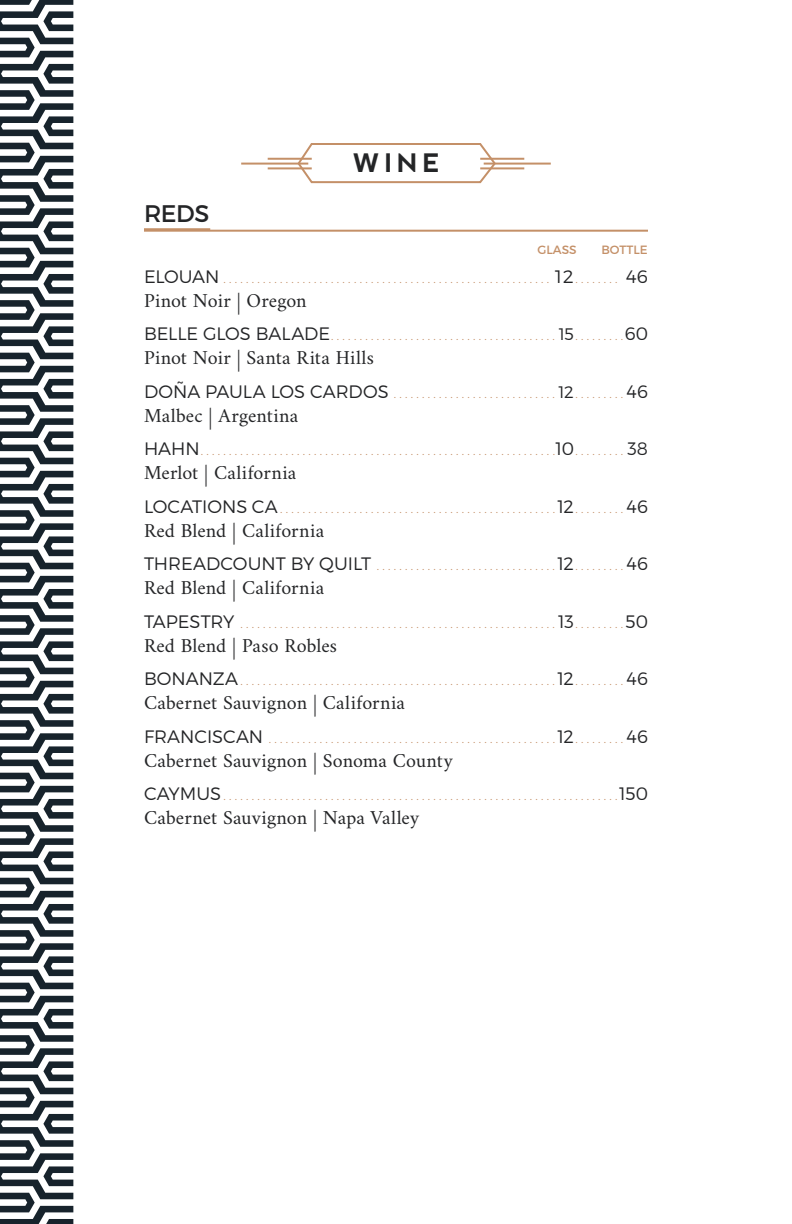
<style>
.page{position:relative;width:792px;height:1224px;background:#fff}
.page>*{position:absolute;margin:0;border:0;box-sizing:border-box;transform-origin:0 0}
.t1{font:700 25.4px "nevis";color:#242527}
.t2{font:24px "Montserrat";color:#242527}
.t3{font:20px "Amiri";letter-spacing:.01em;color:#242527}
.t4{font:300 12px "Montserrat";color:#c49068}
.t5{font:12px "Montserrat";color:#c49068}
.s1{font-size:18px;color:#242527}
.s2{font-size:16.6px;color:#242527}
</style>
<div class="page">
<hr style="left:144px;top:230px;width:504px;height:2px;background:#c49068">
<hr style="left:144px;top:228px;width:66px;height:2px;background:#c49068">
<svg style="left:296px;top:143px;width:201px;height:41px"></svg>
<hr style="left:241px;top:163px;width:67px;height:2px;background:#c49068">
<hr style="left:268px;top:158px;width:44px;height:2px;background:#c49068">
<hr style="left:268px;top:167px;width:44px;height:2px;background:#c49068">
<hr style="left:484px;top:163px;width:67px;height:2px;background:#c49068">
<hr style="left:480px;top:158px;width:44px;height:2px;background:#c49068">
<hr style="left:480px;top:167px;width:44px;height:2px;background:#c49068">
<svg style="left:0;top:0;width:73px;height:1224px"></svg>
<h2 class="t2" style="left:144px;top:198px;width:67px">REDS</h2>
<h1 class="t1" style="left:353px;top:149px;width:89px">WINE</h1>
<p class="t5" style="left:538px;top:243px;width:41px">GLASS</p>
<p class="t5" style="left:601px;top:243px;width:48px">BOTTLE</p>
<p class="t4" style="left:144px;top:271px;width:506px"><span class="s1">ELOUAN</span> . . . . . . . . . . . . . . . . . . . . . . . . . . . . . . . . . . . . . . . . . . . . . . . . . . . . . . . . . <span class="s1">12</span> . . . . . . . . <span class="s1">46</span></p>
<h3 class="t3" style="left:144px;top:288px;width:164px">Pinot Noir | Oregon</h3>
<p class="t4" style="left:144px;top:329px;width:506px"><span class="s1">BELLE GLOS BALADE</span> . . . . . . . . . . . . . . . . . . . . . . . . . . . . . . . . . . . . . . . . <span class="s2">15</span> . . . . . . . . <span class="s1">60</span></p>
<h3 class="t3" style="left:144px;top:346px;width:232px">Pinot Noir | Santa Rita Hills</h3>
<p class="t4" style="left:144px;top:386px;width:506px"><span class="s1">DOÑA PAULA LOS CARDOS</span> . . . . . . . . . . . . . . . . . . . . . . . . . . . . . <span class="s2">12</span> . . . . . . . . . <span class="s1">46</span></p>
<h3 class="t3" style="left:144px;top:403px;width:156px">Malbec | Argentina</h3>
<p class="t4" style="left:144px;top:444px;width:506px"><span class="s1">HAHN</span> . . . . . . . . . . . . . . . . . . . . . . . . . . . . . . . . . . . . . . . . . . . . . . . . . . . . . . . . . . . . . . <span class="s1">10</span> . . . . . . . . . <span class="s1">38</span></p>
<h3 class="t3" style="left:144px;top:461px;width:154px">Merlot | California</h3>
<p class="t4" style="left:144px;top:501px;width:506px"><span class="s1">LOCATIONS CA</span> . . . . . . . . . . . . . . . . . . . . . . . . . . . . . . . . . . . . . . . . . . . . . . . . <span class="s1">12</span> . . . . . . . . . <span class="s1">46</span></p>
<h3 class="t3" style="left:144px;top:518px;width:182px">Red Blend | California</h3>
<p class="t4" style="left:144px;top:559px;width:506px"><span class="s1">THREADCOUNT BY QUILT</span> . . . . . . . . . . . . . . . . . . . . . . . . . . . . . . . <span class="s1">12</span> . . . . . . . . . <span class="s1">46</span></p>
<h3 class="t3" style="left:144px;top:576px;width:182px">Red Blend | California</h3>
<p class="t4" style="left:144px;top:616px;width:505px"><span class="s1">TAPESTRY</span> . . . . . . . . . . . . . . . . . . . . . . . . . . . . . . . . . . . . . . . . . . . . . . . . . . . . . . . . <span class="s1">13</span> . . . . . . . . <span class="s1">50</span></p>
<h3 class="t3" style="left:144px;top:633px;width:195px">Red Blend | Paso Robles</h3>
<p class="t4" style="left:144px;top:674px;width:506px"><span class="s1">BONANZA</span> . . . . . . . . . . . . . . . . . . . . . . . . . . . . . . . . . . . . . . . . . . . . . . . . . . . . . . . <span class="s1">12</span> . . . . . . . . . <span class="s1">46</span></p>
<h3 class="t3" style="left:144px;top:691px;width:263px">Cabernet Sauvignon | California</h3>
<p class="t4" style="left:144px;top:731px;width:506px"><span class="s1">FRANCISCAN</span> . . . . . . . . . . . . . . . . . . . . . . . . . . . . . . . . . . . . . . . . . . . . . . . . . . <span class="s1">12</span> . . . . . . . . . <span class="s1">46</span></p>
<h3 class="t3" style="left:144px;top:748px;width:310px">Cabernet Sauvignon | Sonoma County</h3>
<p class="t4" style="left:144px;top:788px;width:506px"><span class="s1">CAYMUS</span> . . . . . . . . . . . . . . . . . . . . . . . . . . . . . . . . . . . . . . . . . . . . . . . . . . . . . . . . . . . . . . . . . . . . . <span class="s1">150</span></p>
<h3 class="t3" style="left:144px;top:805px;width:277px">Cabernet Sauvignon | Napa Valley</h3>
</div>
